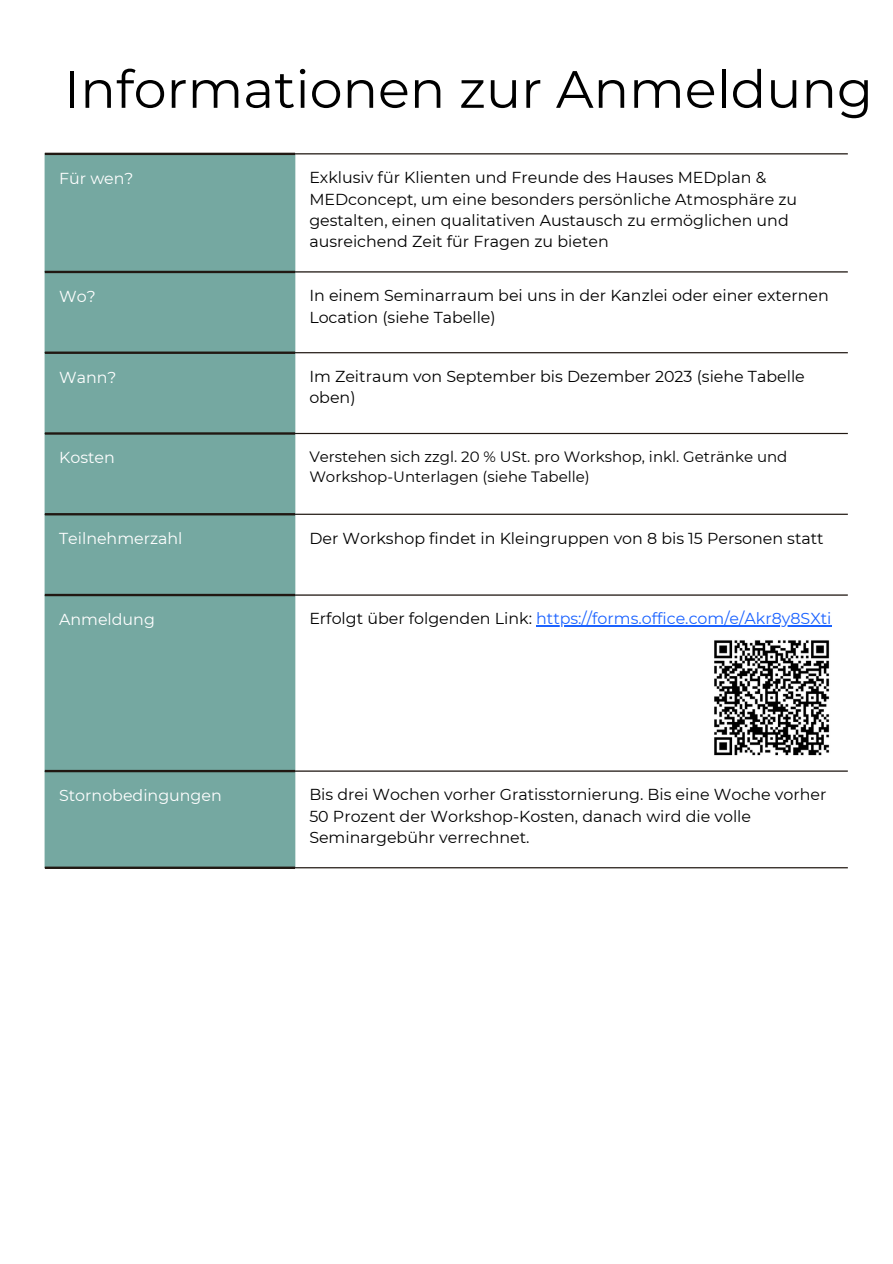
<style>
.page{position:relative;width:893px;height:1264px;background:#fff}
.page>*{position:absolute;margin:0;border:0;box-sizing:border-box;transform-origin:0 0}
.t1{font:52.5px "Montserrat";color:#000}
.t2{font:15.9px/21.3px "Montserrat";color:#000}
.t3{font:15.9px "Montserrat";color:#1a62ff}
.t4{font:15.9px "Montserrat";color:#fff}
.t5{font:15px/20.2px "Montserrat";color:#000}
.s1{color:#000}
</style>
<div class="page">
<div style="left:45px;top:155px;width:250px;height:711px;background:#75a8a1"></div>
<hr style="left:536px;top:625px;width:295px;height:1px;background:#1a62ff">
<hr style="left:295px;top:153px;width:552px;height:1px;background:#211812">
<hr style="left:295px;top:271px;width:552px;height:1px;background:#211812">
<hr style="left:295px;top:352px;width:552px;height:1px;background:#211812">
<hr style="left:295px;top:433px;width:552px;height:1px;background:#211812">
<hr style="left:295px;top:513px;width:552px;height:2px;background:#211812">
<hr style="left:295px;top:594px;width:552px;height:1px;background:#211812">
<hr style="left:295px;top:770px;width:552px;height:1px;background:#211812">
<hr style="left:295px;top:867px;width:552px;height:1px;background:#211812">
<hr style="left:45px;top:153px;width:250px;height:2px;background:#211812">
<hr style="left:45px;top:271px;width:250px;height:2px;background:#211812">
<hr style="left:45px;top:351px;width:250px;height:3px;background:#211812">
<hr style="left:45px;top:432px;width:250px;height:2px;background:#211812">
<hr style="left:45px;top:513px;width:250px;height:2px;background:#211812">
<hr style="left:45px;top:594px;width:250px;height:2px;background:#211812">
<hr style="left:45px;top:770px;width:250px;height:2px;background:#211812">
<hr style="left:45px;top:866px;width:250px;height:3px;background:#211812">
<img style="left:714px;top:640px;width:116px;height:116px">
<p class="t1" style="left:64px;top:57px;width:810px">Informationen zur Anmeldung</p>
<p class="t4" style="left:59px;top:168px;width:76px">Für wen?</p>
<p class="t2" style="left:309px;top:167px;width:489px">Exklusiv für Klienten und Freunde des Hauses MEDplan &amp; MEDconcept, um eine besonders persönliche Atmosphäre zu gestalten, einen qualitativen Austausch zu ermöglichen und ausreichend Zeit für Fragen zu bieten</p>
<p class="t4" style="left:59px;top:286px;width:38px">Wo?</p>
<p class="t2" style="left:309px;top:285px;width:521px">In einem Seminarraum bei uns in der Kanzlei oder einer externen<br>Location (siehe Tabelle)</p>
<p class="t4" style="left:59px;top:367px;width:59px">Wann?</p>
<p class="t2" style="left:309px;top:366px;width:497px">Im Zeitraum von September bis Dezember 2023 (siehe Tabelle oben)</p>
<p class="t4" style="left:59px;top:448px;width:57px">Kosten</p>
<p class="t5" style="left:309px;top:446px;width:479px">Verstehen sich zzgl. 20 % USt. pro Workshop, inkl. Getränke und<br>Workshop-Unterlagen (siehe Tabelle)</p>
<p class="t4" style="left:59px;top:529px;width:125px">Teilnehmerzahl</p>
<p class="t2" style="left:309px;top:527px;width:516px">Der Workshop findet in Kleingruppen von 8 bis 15 Personen statt</p>
<p class="t4" style="left:59px;top:609px;width:97px">Anmeldung</p>
<p class="t3" style="left:309px;top:609px;width:523px"><span class="s1">Erfolgt über folgenden Link:</span> https://forms.office.com/e/Akr8y8SXti</p>
<p class="t4" style="left:59px;top:785px;width:164px">Stornobedingungen</p>
<p class="t2" style="left:309px;top:784px;width:518px">Bis drei Wochen vorher Gratisstornierung. Bis eine Woche vorher<br>50 Prozent der Workshop-Kosten, danach wird die volle<br>Seminargebühr verrechnet.</p>
</div>
